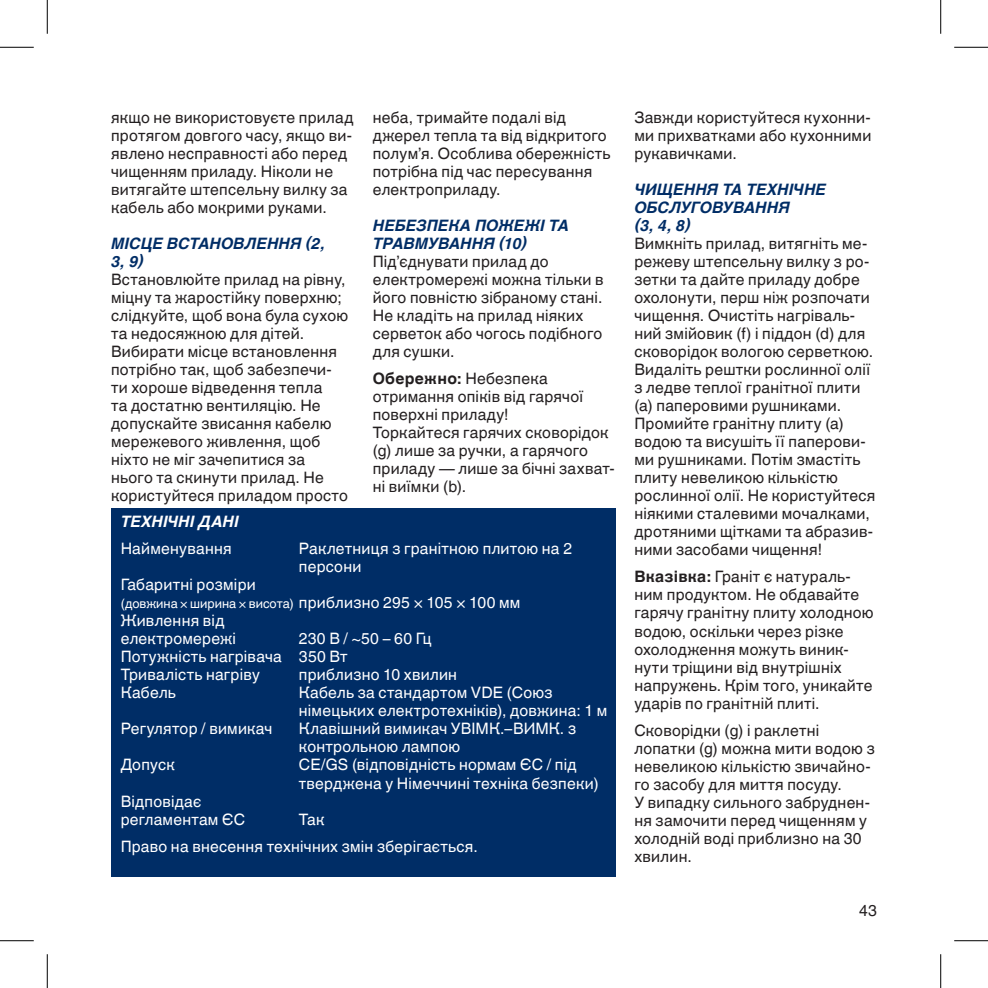
<style>
.page{position:relative;width:988px;height:988px;background:#fff}
.page>*{position:absolute;margin:0;border:0;box-sizing:border-box;transform-origin:0 0}
.t1{font:15.75px/18px "Helvetica World";letter-spacing:.015em;color:#231f20}
.t2{font:15.75px/18px "Helvetica World";letter-spacing:.015em;color:#fff}
.t3{font:italic 700 15.75px/18px "Helvetica World";color:#002d66}
.t4{font:italic 700 15.75px "Helvetica World";letter-spacing:.01em;color:#fff}
.t5{font:12.83px "Helvetica World";color:#fff}
.s1{font-weight:700}
.s2{font-size:15.75px}
</style>
<div class="page">
<div style="left:111px;top:508px;width:504px;height:368px;background:#002d66"></div>
<hr style="left:0;top:47px;width:34px;height:1px;background:#000">
<hr style="left:954px;top:47px;width:33px;height:1px;background:#000">
<hr style="left:0;top:940px;width:34px;height:1px;background:#000">
<hr style="left:954px;top:940px;width:33px;height:1px;background:#000">
<hr style="left:47px;top:0;width:1px;height:34px;background:#000">
<hr style="left:47px;top:954px;width:1px;height:33px;background:#000">
<hr style="left:940px;top:0;width:1px;height:34px;background:#000">
<hr style="left:940px;top:954px;width:1px;height:33px;background:#000">
<p class="t1" style="left:111px;top:109px;width:244px">якщо не використовуєте прилад протягом довгого часу, якщо ви&shy;явлено несправності або перед чищенням приладу. Ніколи не витягайте штепсельну вилку за кабель або мокрими руками.</p>
<p class="t3" style="left:111px;top:235px;width:215px">МІСЦЕ ВСТАНОВЛЕННЯ (2,<br>3, 9)</p>
<p class="t1" style="left:111px;top:271px;width:239px">Встановлюйте прилад на рівну, міцну та жаростійку поверхню; слідкуйте, щоб вона була сухою та недосяжною для дітей.<br>Вибирати місце встановлення потрібно так, щоб забезпечи&shy;ти хороше відведення тепла<br>та достатню вентиляцію. Не допускайте звисання кабелю мережевого живлення, щоб ніхто не міг зачепитися за нього та скинути прилад. Не користуйтеся приладом просто</p>
<p class="t1" style="left:373px;top:109px;width:239px">неба, тримайте подалі від джерел тепла та від відкритого полум’я. Особлива обережність потрібна під час пересування електроприладу.</p>
<p class="t3" style="left:373px;top:217px;width:198px">НЕБЕЗПЕКА ПОЖЕЖІ ТА<br>ТРАВМУВАННЯ (10)</p>
<p class="t1" style="left:373px;top:253px;width:232px">Під’єднувати прилад до електромережі можна тільки в його повністю зібраному стані.<br>Не кладіть на прилад ніяких серветок або чогось подібного для сушки.</p>
<p class="t1" style="left:373px;top:370px;width:243px"><span class="s1">Обережно:</span> Небезпека отримання опіків від гарячої поверхні приладу!<br>Торкайтеся гарячих сковорідок (g) лише за ручки, а гарячого приладу — лише за бічні захват&shy;ні виїмки (b).</p>
<p class="t4" style="left:121px;top:512px;width:120px">ТЕХНІЧНІ ДАНІ</p>
<p class="t2" style="left:121px;top:540px;width:112px">Найменування</p>
<p class="t2" style="left:299px;top:540px;width:275px">Раклетниця з гранітною плитою на 2 персони</p>
<p class="t2" style="left:121px;top:576px;width:137px">Габаритні розміри</p>
<p class="t5" style="left:121px;top:596px;width:401px">(довжина × ширина × висота) <span class="s2">приблизно 295 × 105 × 100 мм</span></p>
<p class="t2" style="left:121px;top:612px;width:117px">Живлення від електромережі</p>
<p class="t2" style="left:121px;top:630px;width:312px;text-indent:178px">230 В / ~50 – 60 Гц<br>Потужність нагрівача 350 Вт<br>Тривалість нагріву</p>
<p class="t2" style="left:299px;top:666px;width:160px">приблизно 10 хвилин</p>
<p class="t2" style="left:121px;top:684px;width:57px">Кабель</p>
<p class="t2" style="left:299px;top:684px;width:310px">Кабель за стандартом VDE (Союз німецьких електротехніків), довжина: 1 м</p>
<p class="t2" style="left:121px;top:720px;width:153px">Регулятор / вимикач</p>
<p class="t2" style="left:299px;top:720px;width:279px">Клавішний вимикач УВІМК.–ВИМК. з контрольною лампою</p>
<p class="t2" style="left:121px;top:756px;width:56px">Допуск</p>
<p class="t2" style="left:299px;top:756px;width:301px">CE/GS (відповідність нормам ЄС / під тверджена у Німеччині техніка безпеки)</p>
<p class="t2" style="left:121px;top:792px;width:126px">Відповідає регламентам ЄС</p>
<p class="t2" style="left:121px;top:805px;width:358px;line-height:27px;text-indent:178px">Так<br>Право на внесення технічних змін зберігається.</p>
<p class="t1" style="left:634px;top:109px;width:238px;text-align:justify">Завжди користуйтеся кухонни&shy;ми прихватками або кухонними рукавичками.</p>
<p class="t3" style="left:634px;top:181px;width:193px">ЧИЩЕННЯ ТА ТЕХНІЧНЕ<br>ОБСЛУГОВУВАННЯ<br>(3, 4, 8)</p>
<p class="t1" style="left:634px;top:235px;width:242px">Вимкніть прилад, витягніть ме&shy;режеву штепсельну вилку з ро&shy;зетки та дайте приладу добре охолонути, перш ніж розпочати чищення. Очистіть нагріваль&shy;ний змійовик (f) і піддон (d) для сковорідок вологою серветкою.<br>Видаліть рештки рослинної олії з ледве теплої гранітної плити (a) паперовими рушниками.<br>Промийте гранітну плиту (a) водою та висушіть її паперови&shy;ми рушниками. Потім змастіть плиту невеликою кількістю рослинної олії. Не користуйтеся ніякими сталевими мочалками, дротяними щітками та абразив&shy;ними засобами чищення!</p>
<p class="t1" style="left:634px;top:568px;width:241px"><span class="s1">Вказівка:</span> Граніт є натураль&shy;ним продуктом. Не обдавайте гарячу гранітну плиту холодною водою, оскільки через різке охолодження можуть виник&shy;нути тріщини від внутрішніх напружень. Крім того, уникайте ударів по гранітній плиті.</p>
<p class="t1" style="left:634px;top:721px;width:242px">Сковорідки (g) і раклетні лопатки (g) можна мити водою з невеликою кількістю звичайно&shy;го засобу для миття посуду.<br>У випадку сильного забруднен&shy;ня замочити перед чищенням у холодній воді приблизно на 30 хвилин.</p>
<p class="t1" style="left:859px;top:901px;width:19px">43</p>
</div>
